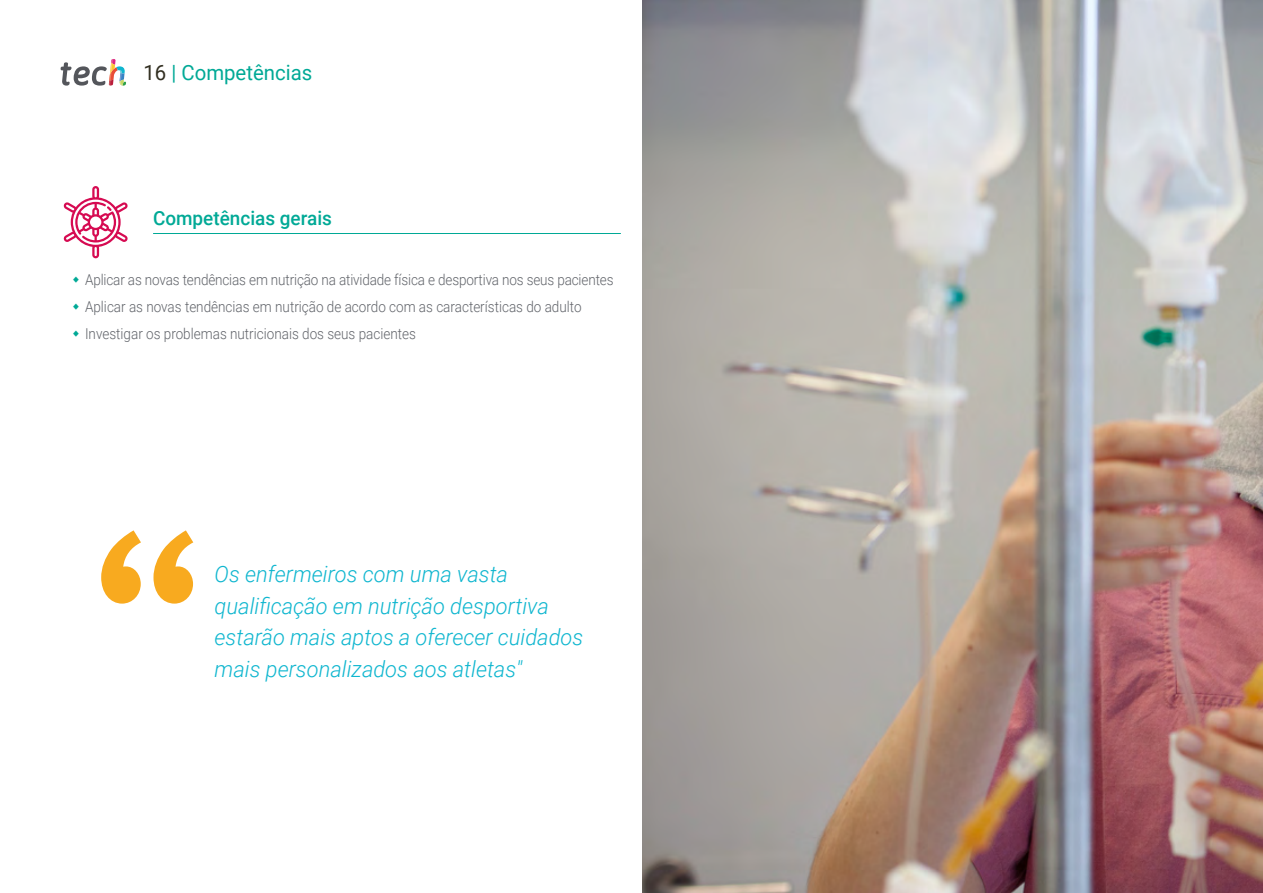
<style>
.page{position:relative;width:1263px;height:893px;background:#fff}
.page>*{position:absolute;margin:0;border:0;box-sizing:border-box;transform-origin:0 0}
.t1{font:italic 300 22.5px/31.5px "Roboto";color:#0fb6cf}
.t2{font:21px "Roboto";color:#00a996}
.t3{font:500 19.5px "Roboto";color:#00a996}
.t4{font:300 15px/26.7px "Roboto";color:#61646a;scale:.9 1}
.s1{color:#312e20}
</style>
<div class="page">
<hr style="left:153px;top:233px;width:468px;height:1px;background:#00a996">
<svg style="left:63px;top:186px;width:65px;height:72px"></svg>
<img style="left:642px;top:0;width:621px;height:893px">
<svg style="left:101px;top:530px;width:92px;height:74px"></svg>
<svg style="left:61px;top:59px;width:65px;height:27px"></svg>
<h2 class="t2" style="left:144px;top:57px;width:170px"><span class="s1">16</span> | Competências</h2>
<h3 class="t3" style="left:153px;top:205px;width:180px">Competências gerais</h3>
<p class="t4" style="left:85px;top:266px;width:589px">Aplicar as novas tendências em nutrição na atividade física e desportiva nos seus pacientes<br>Aplicar as novas tendências em nutrição de acordo com as características do adulto<br>Investigar os problemas nutricionais dos seus pacientes</p>
<h1 class="t1" style="left:215px;top:558px;width:370px">Os enfermeiros com uma vasta qualificação em nutrição desportiva estarão mais aptos a oferecer cuidados mais personalizados aos atletas"</h1>
</div>
